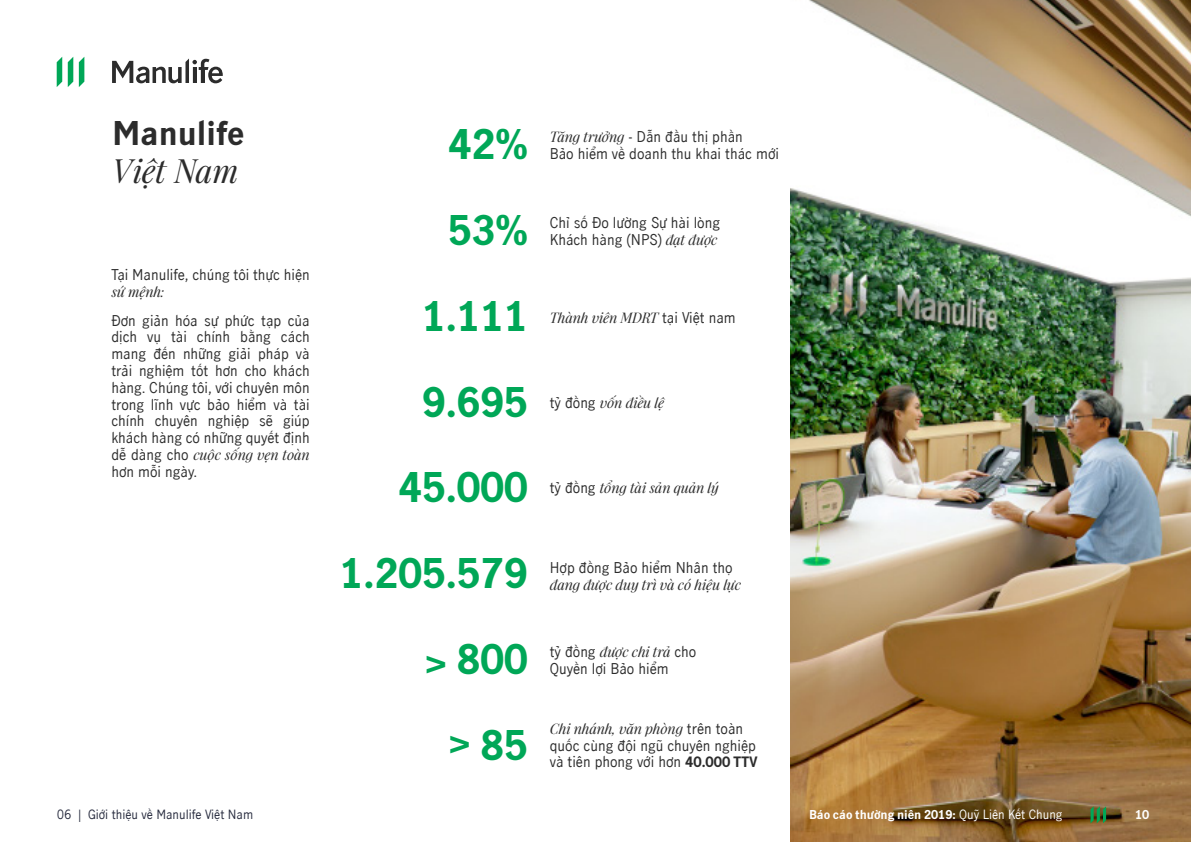
<style>
.page{position:relative;width:1191px;height:842px;background:#fff}
.page>*{position:absolute;margin:0;border:0;box-sizing:border-box;transform-origin:0 0}
.t1{font:700 40px "Manulife JH Sans";color:#00a757}
.t2{font:700 32px "Manulife JH Sans";color:#2c2c2c}
.t3{font:italic 32px "Manulife JH Serif";color:#2c2c2c}
.t4{font:14px/16.8px "Manulife JH Sans";color:#2c2c2c;text-align:justify}
.t5{font:italic 14px "Manulife JH Serif";color:#2c2c2c}
.t6{font:700 12px "Manulife JH Sans";color:#fff}
.t7{font:12px "Manulife JH Sans";color:#272b3e}
.s1{font-family:"Manulife JH Sans";font-style:normal}
.s2{font-family:"Manulife JH Serif";font-style:italic}
.s3{font-weight:700}
.s4{font-weight:400}
</style>
<div class="page">
<img style="left:790px;top:0;width:401px;height:842px">
<svg style="left:79px;top:57px;width:5px;height:30px"></svg>
<svg style="left:68px;top:57px;width:5px;height:30px"></svg>
<svg style="left:57px;top:57px;width:5px;height:30px"></svg>
<svg style="left:112px;top:59px;width:111px;height:24px"></svg>
<svg style="left:1090px;top:806px;width:16px;height:17px"></svg>
<h2 class="t2" style="left:112px;top:111px;width:134px">Manulife</h2>
<h2 class="t3" style="left:112px;top:148px;width:127px">Việt Nam</h2>
<p class="t4" style="left:111px;top:266px;width:200px">Tại Manulife, chúng tôi thực hiện</p>
<p class="t5" style="left:111px;top:281px;width:54px">sứ mệnh:</p>
<p class="t4" style="left:111px;top:311px;width:200px">Đơn giản hóa sự phức tạp của dịch vụ tài chính bằng cách mang đến những giải pháp và trải nghiệm tốt hơn cho khách hàng. Chúng tôi, với chuyên môn trong lĩnh vực bảo hiểm và tài chính chuyên nghiệp sẽ giúp khách hàng có những quyết định</p>
<p class="t5" style="left:111px;top:444px;width:200px"><span class="s1">dễ dàng cho</span> cuộc sống vẹn toàn</p>
<p class="t4" style="left:111px;top:462px;width:87px">hơn mỗi ngày.</p>
<h1 class="t1" style="left:448px;top:117px;width:81px">42%</h1>
<h1 class="t1" style="left:448px;top:202px;width:81px">53%</h1>
<p class="t4" style="left:550px;top:128px;width:195px"><span class="s2">Tăng trưởng</span> - Dẫn đầu thị phần</p>
<p class="t4" style="left:550px;top:145px;width:231px">Bảo hiểm về doanh thu khai thác mới</p>
<p class="t4" style="left:550px;top:214px;width:172px">Chỉ số Đo lường Sự hài lòng</p>
<p class="t4" style="left:550px;top:231px;width:169px">Khách hàng (NPS) <span class="s2">đạt được</span></p>
<h1 class="t1" style="left:422px;top:288px;width:107px">1.111</h1>
<p class="t5" style="left:550px;top:307px;width:187px">Thành viên MDRT <span class="s1">tại Việt nam</span></p>
<h1 class="t1" style="left:422px;top:374px;width:107px">9.695</h1>
<p class="t5" style="left:550px;top:392px;width:116px"><span class="s1">tỷ đồng</span> vốn điều lệ</p>
<h1 class="t1" style="left:398px;top:460px;width:131px">45.000</h1>
<p class="t5" style="left:550px;top:478px;width:170px"><span class="s1">tỷ đồng</span> tổng tài sản quản lý</p>
<h1 class="t1" style="left:340px;top:546px;width:189px">1.205.579</h1>
<h1 class="t1" style="left:424px;top:632px;width:105px">&gt; 800</h1>
<h1 class="t1" style="left:448px;top:718px;width:81px">&gt; 85</h1>
<p class="t4" style="left:550px;top:558px;width:184px">Hợp đồng Bảo hiểm Nhân thọ</p>
<p class="t5" style="left:550px;top:574px;width:193px">đang được duy trì và có hiệu lực</p>
<p class="t5" style="left:550px;top:642px;width:148px"><span class="s1">tỷ đồng</span> được chi trả <span class="s1">cho</span></p>
<p class="t4" style="left:550px;top:660px;width:120px">Quyền lợi Bảo hiểm</p>
<p class="t5" style="left:550px;top:718px;width:195px">Chi nhánh, văn phòng <span class="s1">trên toàn</span></p>
<p class="t4" style="left:550px;top:736px;width:209px">quốc cùng đội ngũ chuyên nghiệp và tiên phong với hơn <span class="s3">40.000 TTV</span></p>
<p class="t7" style="left:57px;top:806px;width:198px">06 | Giới thiệu về Manulife Việt Nam</p>
<p class="t6" style="left:809px;top:806px;width:255px">Báo cáo thường niên 2019: <span class="s4">Quỹ Liên Kết Chung</span></p>
<p class="t6" style="left:1135px;top:806px;width:16px">10</p>
</div>
